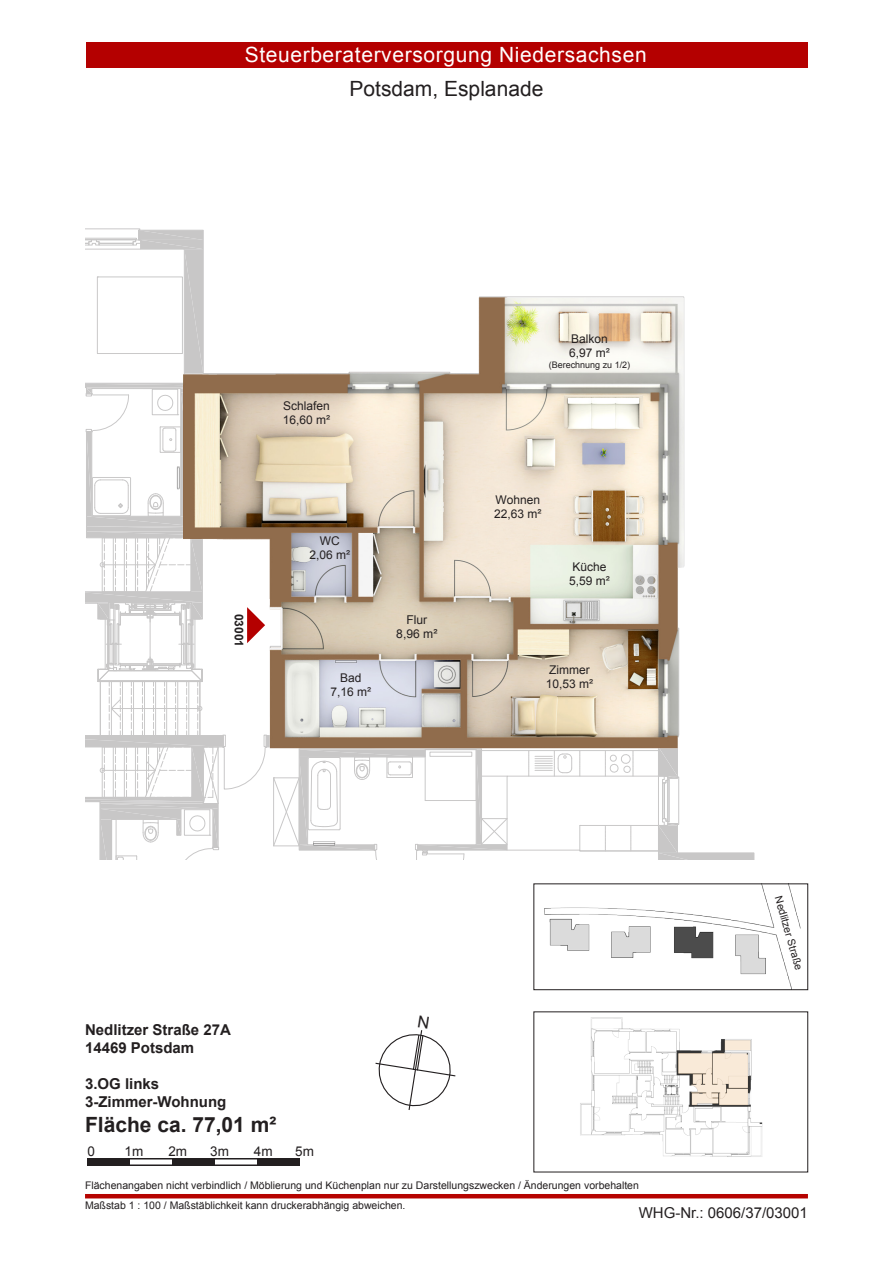
<style>
.page{position:relative;width:893px;height:1263px;background:#fff}
.page>*{position:absolute;margin:0;border:0;box-sizing:border-box;transform-origin:0 0}
.t1{font:21px "Arial";letter-spacing:.03em;color:#fff}
.t2{font:21px "Arial";color:#231f20}
.t3{font:700 21px "Arial";color:#231f20}
.t4{font:700 15px "Arial";color:#231f20}
.t5{font:15px "Arial";color:#231f20}
.t6{font:13.5px "Arial";color:#231f20}
.t7{font:12.15px "Arial";color:#231f20}
.t8{font:12px "Arial";color:#231f20}
.t9{font:700 12px "Arial";color:#231f20}
.t10{font:10.5px "Arial";color:#231f20}
.t11{font:9px "Arial";color:#231f20}
</style>
<div class="page">
<div style="left:87px;top:1158px;width:43px;height:8px;background:#231f20"></div>
<hr style="left:87px;top:1158px;width:213px;height:1px;background:#231f20">
<hr style="left:87px;top:1164px;width:213px;height:2px;background:#231f20">
<div style="left:172px;top:1158px;width:43px;height:8px;background:#231f20"></div>
<div style="left:257px;top:1158px;width:43px;height:8px;background:#231f20"></div>
<hr style="left:85px;top:1194px;width:723px;height:4px;background:#b60300">
<div style="left:86px;top:43px;width:721px;height:25px;background:#b40000"></div>
<img style="left:534px;top:1012px;width:274px;height:160px">
<img style="left:534px;top:884px;width:274px;height:106px">
<svg style="left:85px;top:228px;width:670px;height:632px"></svg>
<svg style="left:375px;top:1030px;width:81px;height:80px"></svg>
<h1 class="t1" style="left:245px;top:41px;width:404px">Steuerberaterversorgung Niedersachsen</h1>
<h1 class="t2" style="left:350px;top:75px;width:195px">Potsdam, Esplanade</h1>
<p class="t8" style="left:283px;top:397px;width:48px">Schlafen</p>
<p class="t8" style="left:283px;top:412px;width:49px">16,60 m²</p>
<p class="t9" style="left:247px;top:614px;width:35px;rotate:90deg">03001</p>
<p class="t8" style="left:320px;top:532px;width:21px">WC</p>
<p class="t8" style="left:310px;top:547px;width:42px">2,06 m²</p>
<p class="t8" style="left:340px;top:670px;width:23px">Bad</p>
<p class="t8" style="left:331px;top:684px;width:42px">7,16 m²</p>
<p class="t7" style="left:406px;top:611px;width:22px">Flur</p>
<p class="t7" style="left:396px;top:626px;width:43px">8,96 m²</p>
<p class="t8" style="left:571px;top:330px;width:38px">Balkon</p>
<p class="t8" style="left:569px;top:345px;width:42px">6,97 m²</p>
<p class="t11" style="left:549px;top:359px;width:83px">(Berechnung zu 1/2)</p>
<p class="t8" style="left:496px;top:491px;width:46px">Wohnen</p>
<p class="t8" style="left:494px;top:506px;width:49px">22,63 m²</p>
<p class="t8" style="left:572px;top:559px;width:36px">Küche</p>
<p class="t8" style="left:569px;top:573px;width:42px">5,59 m²</p>
<p class="t8" style="left:549px;top:661px;width:42px">Zimmer</p>
<p class="t8" style="left:546px;top:676px;width:49px">10,53 m²</p>
<p class="t4" style="left:85px;top:1019px;width:147px">Nedlitzer Straße 27A</p>
<p class="t4" style="left:85px;top:1037px;width:111px">14469 Potsdam</p>
<p class="t4" style="left:85px;top:1073px;width:76px">3.OG links</p>
<p class="t4" style="left:85px;top:1091px;width:143px">3-Zimmer-Wohnung</p>
<p class="t3" style="left:85px;top:1110px;width:193px">Fläche ca. 77,01 m²</p>
<p class="t6" style="left:87px;top:1142px;width:9px">0</p>
<p class="t6" style="left:125px;top:1142px;width:20px">1m</p>
<p class="t6" style="left:168px;top:1142px;width:20px">2m</p>
<p class="t6" style="left:210px;top:1142px;width:20px">3m</p>
<p class="t6" style="left:254px;top:1142px;width:20px">4m</p>
<p class="t6" style="left:295px;top:1142px;width:20px">5m</p>
<p class="t10" style="left:85px;top:1179px;width:555px">Flächenangaben nicht verbindlich / Möblierung und Küchenplan nur zu Darstellungszwecken / Änderungen vorbehalten</p>
<p class="t10" style="left:785px;top:894px;width:77px;rotate:74deg">Nedlitzer Straße</p>
<p class="t10" style="left:85px;top:1198px;width:322px">Maßstab 1 : 100 / Maßstäblichkeit kann druckerabhängig abweichen.</p>
<p class="t5" style="left:639px;top:1203px;width:171px">WHG-Nr.: 0606/37/03001</p>
</div>
